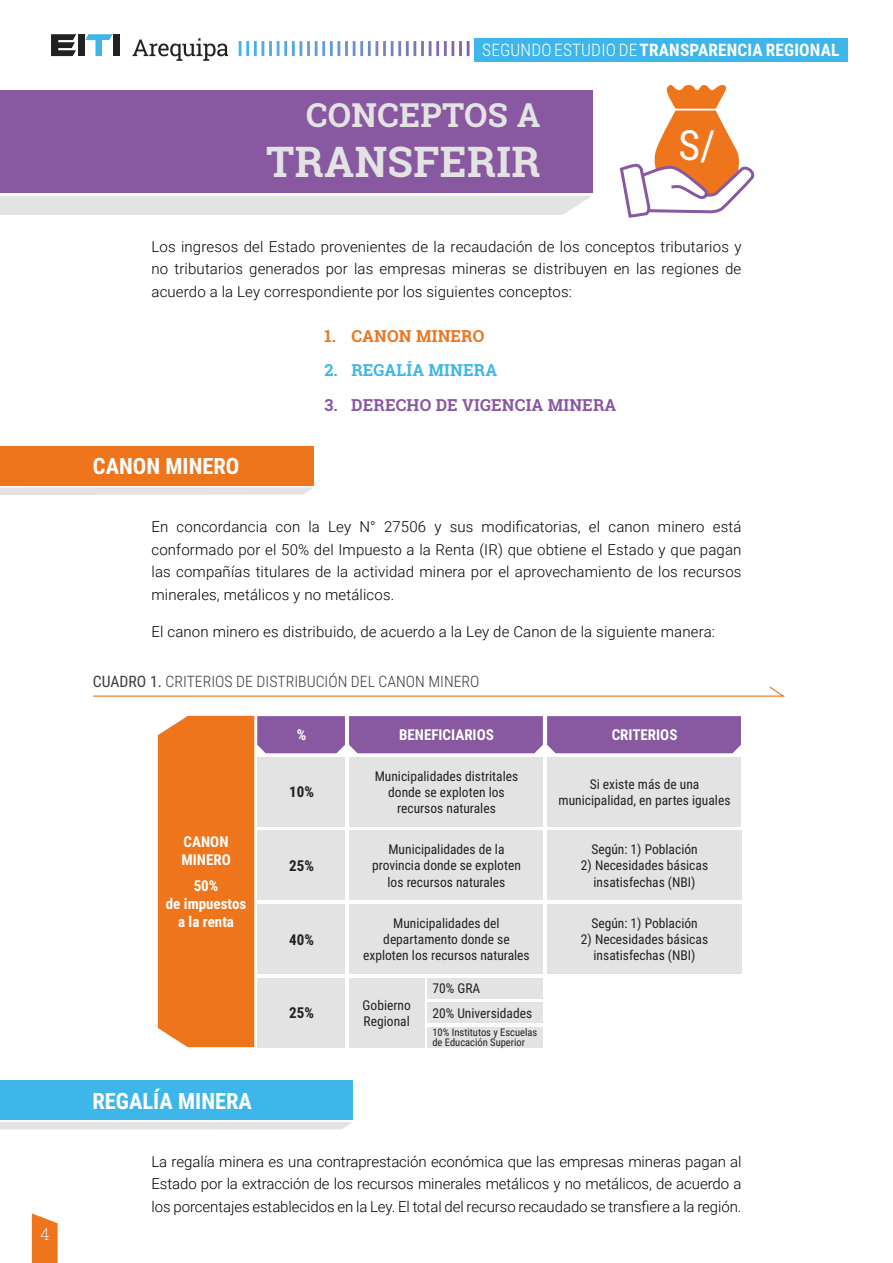
<style>
.page{position:relative;width:893px;height:1263px;background:#fff}
.page>*{position:absolute;margin:0;border:0;box-sizing:border-box;transform-origin:0 0}
.t1{font:700 42px "Roboto Slab";letter-spacing:.01em;color:#e3e3e3}
.t2{font:41.7px "Roboto Condensed";color:#fff}
.t3{font:700 33px "Roboto Slab";letter-spacing:.01em;color:#e3e3e3}
.t4{font:700 22.5px "Roboto Condensed";color:#fff}
.t5{font:700 17.25px "Roboto Condensed";letter-spacing:.01em;color:#fff}
.t6{font:700 16.5px "Roboto Slab";letter-spacing:.01em;color:#8858a0}
.t7{font:700 16.5px "Roboto Slab";letter-spacing:.01em;color:#3eb6e9}
.t8{font:700 16.5px "Roboto Slab";letter-spacing:.01em;color:#ee751c}
.t9{font:300 16.5px "Roboto Slab";color:#e3e3e3}
.t10{font:300 15.75px "Roboto Condensed";color:#3c3c3b}
.t11{font:300 15px/22.5px "Roboto";letter-spacing:.01em;color:#000;text-align:justify}
.t12{font:700 15px/18px "Roboto Condensed";color:#fff}
.t13{font:700 15px "Roboto Condensed";color:#212121}
.t14{font:13.5px/16.2px "Roboto Condensed";color:#212121;text-align:center}
.t15{font:10.5px/10.5px "Roboto Condensed";color:#212121}
.s1{font-weight:300}
.s2{font-weight:400}
</style>
<div class="page">
<svg style="left:32px;top:1213px;width:26px;height:50px"></svg>
<svg style="left:467px;top:41px;width:2px;height:15px"></svg>
<hr style="left:459px;top:41px;width:3px;height:15px;background:#8563a8">
<hr style="left:451px;top:41px;width:3px;height:15px;background:#8266aa">
<hr style="left:444px;top:41px;width:3px;height:15px;background:#826aad">
<hr style="left:436px;top:41px;width:3px;height:15px;background:#816daf">
<svg style="left:429px;top:41px;width:2px;height:15px"></svg>
<hr style="left:421px;top:41px;width:3px;height:15px;background:#7e74b4">
<hr style="left:413px;top:41px;width:3px;height:15px;background:#7d77b6">
<hr style="left:406px;top:41px;width:3px;height:15px;background:#7a7ab9">
<hr style="left:398px;top:41px;width:3px;height:15px;background:#797dbb">
<svg style="left:391px;top:41px;width:2px;height:15px"></svg>
<hr style="left:383px;top:41px;width:3px;height:15px;background:#7485c1">
<hr style="left:375px;top:41px;width:3px;height:15px;background:#7388c4">
<hr style="left:368px;top:41px;width:3px;height:15px;background:#728bc6">
<hr style="left:360px;top:41px;width:3px;height:15px;background:#6e8ec8">
<svg style="left:353px;top:41px;width:2px;height:15px"></svg>
<hr style="left:345px;top:41px;width:3px;height:15px;background:#6c94cd">
<hr style="left:337px;top:41px;width:3px;height:15px;background:#6896cf">
<hr style="left:330px;top:41px;width:3px;height:15px;background:#6699d1">
<hr style="left:322px;top:41px;width:3px;height:15px;background:#659cd3">
<hr style="left:315px;top:41px;width:3px;height:15px;background:#609ed5">
<hr style="left:307px;top:41px;width:3px;height:15px;background:#5fa0d7">
<hr style="left:299px;top:41px;width:3px;height:15px;background:#5da3da">
<hr style="left:292px;top:41px;width:3px;height:15px;background:#58a5db">
<hr style="left:284px;top:41px;width:3px;height:15px;background:#55a9de">
<hr style="left:277px;top:41px;width:3px;height:15px;background:#53abe0">
<hr style="left:269px;top:41px;width:3px;height:15px;background:#4dade2">
<svg style="left:262px;top:41px;width:2px;height:15px"></svg>
<hr style="left:254px;top:41px;width:3px;height:15px;background:#48b2e6">
<hr style="left:246px;top:41px;width:3px;height:15px;background:#41b4e8">
<hr style="left:239px;top:41px;width:3px;height:15px;background:#3eb6e9">
<div style="left:474px;top:38px;width:373px;height:23px;background:#3eb6e9"></div>
<svg style="left:133px;top:38px;width:95px;height:23px"></svg>
<svg style="left:85px;top:34px;width:28px;height:22px"></svg>
<svg style="left:51px;top:34px;width:25px;height:22px"></svg>
<div style="left:78px;top:34px;width:7px;height:22px;background:#212121"></div>
<div style="left:114px;top:34px;width:6px;height:22px;background:#212121"></div>
<hr style="left:892px;top:631px;width:1px;height:39px;background:#8858a0">
<div style="left:0;top:1081px;width:353px;height:39px;background:#3eb6e9"></div>
<div style="left:0;top:1122px;width:352px;height:7px;background:#e3e3e3"></div>
<div style="left:0;top:446px;width:314px;height:39px;background:#ee751c"></div>
<div style="left:0;top:90px;width:592px;height:102px;background:#8858a0"></div>
<div style="left:0;top:196px;width:591px;height:19px;background:#e3e3e3"></div>
<svg style="left:0;top:487px;width:313px;height:8px;background:#e5e5e5"></svg>
<svg style="left:158px;top:716px;width:583px;height:331px;background:#dfc7bf"></svg>
<svg style="left:93px;top:686px;width:692px;height:11px"></svg>
<div style="left:349px;top:978px;width:75px;height:69px;background:#e3e3e3"></div>
<svg style="left:619px;top:85px;width:136px;height:133px"></svg>
<p class="t9" style="left:40px;top:1222px;width:11px">4</p>
<p class="t5" style="left:482px;top:38px;width:359px"><span class="s1">SEGUNDO ESTUDIO DE</span> TRANSPARENCIA REGIONAL</p>
<h3 class="t3" style="left:306px;top:93px;width:236px">CONCEPTOS A</h3>
<h1 class="t1" style="left:266px;top:133px;width:276px">TRANSFERIR</h1>
<h2 class="t2" style="left:678px;top:116px;width:39px">S/</h2>
<p class="t11" style="left:151px;top:235px;width:591px">Los ingresos del Estado provenientes de la recaudación de los conceptos tributarios y no tributarios generados por las empresas mineras se distribuyen en las regiones de acuerdo a la Ley correspondiente por los siguientes conceptos:</p>
<p class="t8" style="left:324px;top:324px;width:162px">1. CANON MINERO</p>
<p class="t7" style="left:324px;top:359px;width:174px">2. REGALÍA MINERA</p>
<p class="t6" style="left:324px;top:393px;width:294px">3. DERECHO DE VIGENCIA MINERA</p>
<h3 class="t4" style="left:93px;top:450px;width:148px">CANON MINERO</h3>
<p class="t11" style="left:151px;top:515px;width:591px">En concordancia con la Ley N° 27506 y sus modificatorias, el canon minero está conformado por el 50% del Impuesto a la Renta (IR) que obtiene el Estado y que pagan las compañías titulares de la actividad minera por el aprovechamiento de los recursos minerales, metálicos y no metálicos.</p>
<p class="t11" style="left:151px;top:620px;width:565px">El canon minero es distribuido, de acuerdo a la Ley de Canon de la siguiente manera:</p>
<p class="t10" style="left:93px;top:671px;width:388px"><span class="s2">CUADRO 1.</span> CRITERIOS DE DISTRIBUCIÓN DEL CANON MINERO</p>
<p class="t12" style="left:181px;top:832px;width:51px">CANON<br>MINERO</p>
<p class="t12" style="left:166px;top:876px;width:82px;text-align:center">50%<br>de impuestos a la renta</p>
<h3 class="t4" style="left:92px;top:1085px;width:161px">REGALÍA MINERA</h3>
<p class="t12" style="left:297px;top:725px;width:11px">%</p>
<p class="t13" style="left:289px;top:781px;width:26px">10%</p>
<p class="t13" style="left:289px;top:855px;width:26px">25%</p>
<p class="t13" style="left:289px;top:929px;width:26px">40%</p>
<p class="t13" style="left:289px;top:1002px;width:26px">25%</p>
<p class="t12" style="left:399px;top:725px;width:96px">BENEFICIARIOS</p>
<p class="t12" style="left:612px;top:725px;width:67px">CRITERIOS</p>
<p class="t14" style="left:375px;top:767px;width:145px">Municipalidades distritales donde se exploten los recursos naturales</p>
<p class="t14" style="left:372px;top:841px;width:150px">Municipalidades de la provincia donde se exploten los recursos naturales</p>
<p class="t14" style="left:363px;top:914px;width:168px">Municipalidades del departamento donde se exploten los recursos naturales</p>
<p class="t14" style="left:363px;top:996px;width:50px;text-align:left">Gobierno<br>Regional</p>
<p class="t14" style="left:432px;top:980px;width:49px">70% GRA</p>
<p class="t15" style="left:432px;top:1026px;width:106px">10% Institutos y Escuelas de Educación Superior</p>
<p class="t14" style="left:432px;top:1005px;width:101px">20% Universidades</p>
<p class="t14" style="left:559px;top:775px;width:173px">Si existe más de una municipalidad, en partes iguales</p>
<p class="t14" style="left:591px;top:841px;width:108px">Según: 1) Población</p>
<p class="t14" style="left:581px;top:857px;width:129px">2) Necesidades básicas insatisfechas (NBI)</p>
<p class="t14" style="left:591px;top:914px;width:108px">Según: 1) Población</p>
<p class="t14" style="left:581px;top:931px;width:129px">2) Necesidades básicas insatisfechas (NBI)</p>
<p class="t11" style="left:151px;top:1149px;width:591px">La regalía minera es una contraprestación económica que las empresas mineras pagan al Estado por la extracción de los recursos minerales metálicos y no metálicos, de acuerdo a los porcentajes establecidos en la Ley. El total del recurso recaudado se transfiere a la región.</p>
</div>
